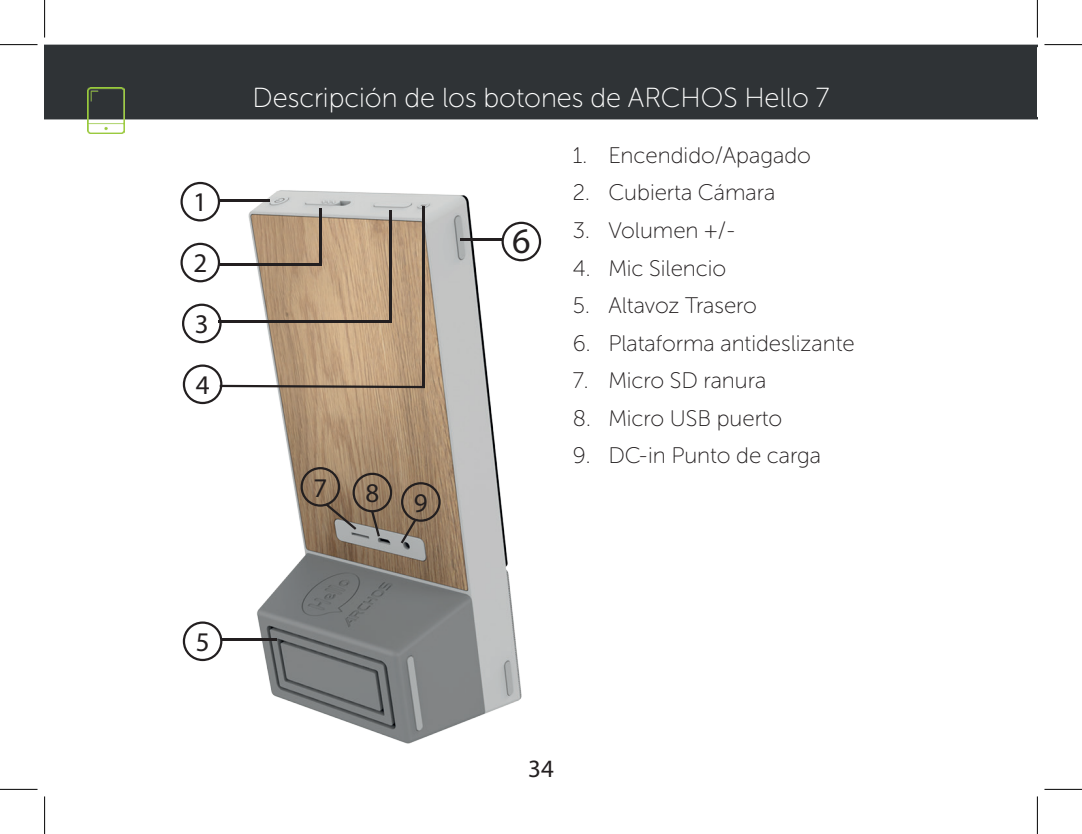
<style>
.page{position:relative;width:1082px;height:834px;background:#fff}
.page>*{position:absolute;margin:0;border:0;box-sizing:border-box;transform-origin:0 0}
.t1{font:36px "Myriad Pro";color:#231f20}
.t2{font:27.5px "Museo Sans Rounded 100";color:#fff}
.t3{font:27px "Myriad Pro";color:#231f20}
.t4{font:25px "Myriad Pro";color:#231f20}
.t5{font:22.5px "Museo Sans Rounded 100";color:#231f20}
</style>
<div class="page">
<img style="left:88px;top:129px;width:454px;height:615px">
<div style="left:45px;top:45px;width:992px;height:74px;background:#2f3336"></div>
<img style="left:87px;top:87px;width:37px;height:46px">
<svg style="left:180px;top:182px;width:40px;height:39px"></svg>
<svg style="left:180px;top:243px;width:40px;height:39px"></svg>
<svg style="left:182px;top:303px;width:39px;height:40px"></svg>
<svg style="left:501px;top:222px;width:40px;height:39px"></svg>
<svg style="left:183px;top:621px;width:39px;height:40px"></svg>
<hr style="left:220px;top:199px;width:50px;height:2px;background:#231f20">
<hr style="left:219px;top:263px;width:102px;height:3px;background:#231f20">
<hr style="left:219px;top:320px;width:172px;height:3px;background:#231f20">
<svg style="left:183px;top:364px;width:242px;height:40px"></svg>
<hr style="left:460px;top:239px;width:43px;height:2px;background:#231f20">
<hr style="left:222px;top:638px;width:55px;height:2px;background:#231f20">
<svg style="left:300px;top:467px;width:92px;height:69px;background:#8b7661"></svg>
<svg style="left:400px;top:482px;width:40px;height:61px;background:#86715b"></svg>
<hr style="left:319px;top:208px;width:2px;height:58px;background:#231f20">
<hr style="left:389px;top:210px;width:2px;height:113px;background:#231f20">
<hr style="left:422px;top:206px;width:2px;height:182px;background:#231f20">
<hr style="left:0;top:44px;width:38px;height:1px;background:#000">
<hr style="left:1044px;top:44px;width:37px;height:1px;background:#000">
<hr style="left:0;top:788px;width:38px;height:1px;background:#000">
<hr style="left:1044px;top:788px;width:37px;height:1px;background:#000">
<hr style="left:44px;top:0;width:1px;height:37px;background:#000">
<hr style="left:44px;top:796px;width:1px;height:37px;background:#000">
<hr style="left:1036px;top:0;width:1px;height:37px;background:#000">
<hr style="left:1036px;top:796px;width:1px;height:37px;background:#000">
<p class="t3" style="left:193px;top:185px;width:15px">1</p>
<p class="t3" style="left:193px;top:246px;width:15px">2</p>
<p class="t3" style="left:195px;top:307px;width:15px">3</p>
<p class="t3" style="left:196px;top:368px;width:15px">4</p>
<p class="t2" style="left:252px;top:83px;width:578px">Descripción de los botones de ARCHOS Hello 7</p>
<p class="t5" style="left:573px;top:143px;width:239px">1. Encendido/Apagado</p>
<p class="t5" style="left:573px;top:181px;width:204px">2. Cubierta Cámara</p>
<p class="t5" style="left:573px;top:218px;width:164px">3. Volumen +/-</p>
<p class="t5" style="left:573px;top:256px;width:155px">4. Mic Silencio</p>
<p class="t5" style="left:573px;top:293px;width:185px">5. Altavoz Trasero</p>
<p class="t5" style="left:573px;top:331px;width:283px">6. Plataforma antideslizante</p>
<p class="t5" style="left:573px;top:368px;width:195px">7. Micro SD ranura</p>
<p class="t5" style="left:573px;top:406px;width:211px">8. Micro USB puerto</p>
<p class="t5" style="left:573px;top:443px;width:250px">9. DC-in Punto de carga</p>
<h1 class="t1" style="left:512px;top:219px;width:20px">6</h1>
<p class="t3" style="left:313px;top:471px;width:15px">7</p>
<p class="t3" style="left:365px;top:476px;width:15px">8</p>
<p class="t3" style="left:414px;top:486px;width:15px">9</p>
<p class="t3" style="left:196px;top:625px;width:15px">5</p>
<p class="t4" style="left:528px;top:753px;width:27px">34</p>
</div>
